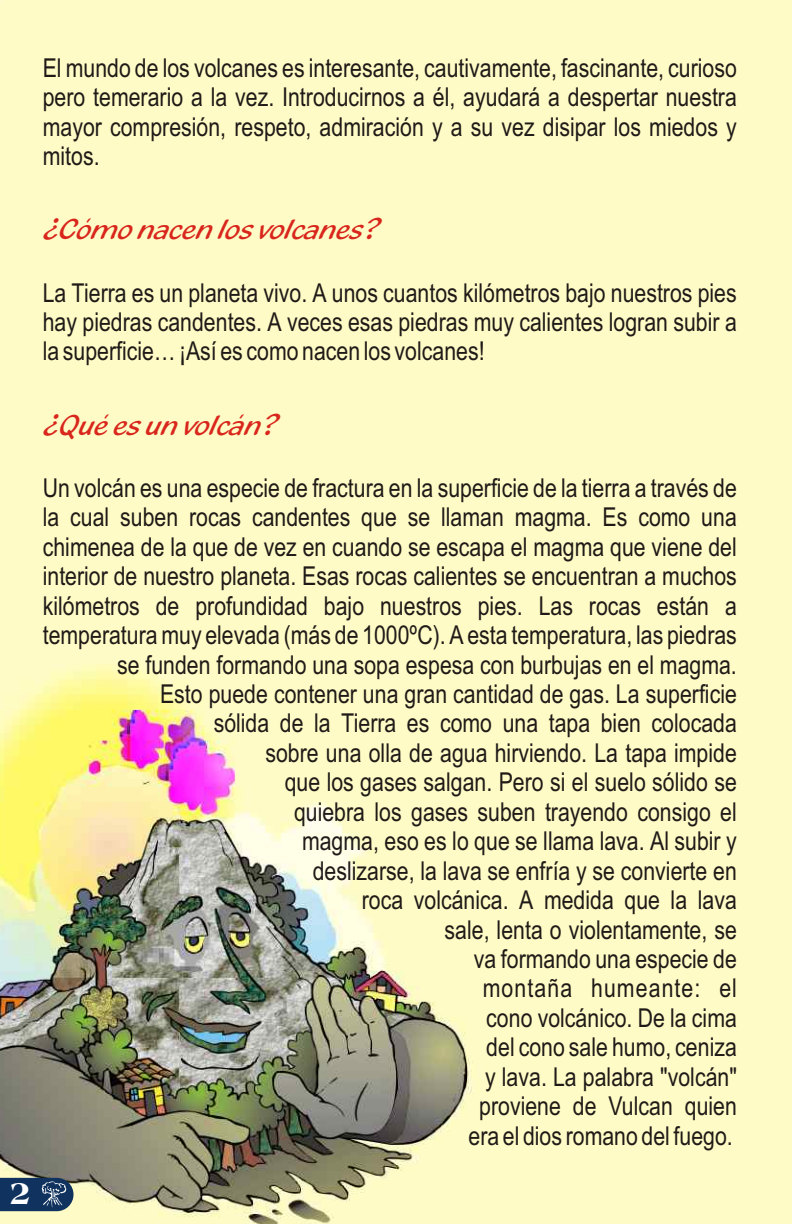
<style>
.page{position:relative;width:792px;height:1224px;background:#fff}
.page>*{position:absolute;margin:0;border:0;box-sizing:border-box;transform-origin:0 0}
.t1{font:33.4px "Americana X Bd BT";color:#fff}
.t2{font:30px "Blacklight D";color:#d9261c}
.t3{font:26px/29.4px "Arial Narrow";color:#1f1a17;text-align:justify}
</style>
<div class="page">
<img style="left:0;top:0;width:792px;height:1224px">
<svg style="left:0;top:1178px;width:74px;height:33px;background:#26466a"></svg>
<p class="t3" style="left:43px;top:55px;width:696px">El mundo de los volcanes es interesante, cautivamente, fascinante, curioso pero temerario a la vez. Introducirnos a él, ayudará a despertar nuestra mayor compresión, respeto, admiración y a su vez disipar los miedos y mitos.</p>
<p class="t2" style="left:43px;top:217px;width:339px">¿Cómo nacen los volcanes?</p>
<p class="t3" style="left:43px;top:280px;width:696px">La Tierra es un planeta vivo. A unos cuantos kilómetros bajo nuestros pies hay piedras candentes. A veces esas piedras muy calientes logran subir a la superficie… ¡Así es como nacen los volcanes!</p>
<p class="t2" style="left:43px;top:412px;width:238px">¿Qué es un volcán?</p>
<p class="t1" style="left:9px;top:1179px;width:24px">2</p>
<p class="t3" style="left:43px;top:476px;width:696px;text-align:right">Un volcán es una especie de fractura en la superficie de la tierra a través de la cual suben rocas candentes que se llaman magma. Es como una chimenea de la que de vez en cuando se escapa el magma que viene del interior de nuestro planeta. Esas rocas calientes se encuentran a muchos kilómetros de profundidad bajo nuestros pies. Las rocas están a temperatura muy elevada (más de 1000ºC). A esta temperatura, las piedras se funden formando una sopa espesa con burbujas en el magma.<br>Esto puede contener una gran cantidad de gas. La superficie<br>sólida de la Tierra es como una tapa bien colocada<br>sobre una olla de agua hirviendo. La tapa impide<br>que los gases salgan. Pero si el suelo sólido se<br>quiebra los gases suben trayendo consigo el<br>magma, eso es lo que se llama lava. Al subir y<br>deslizarse, la lava se enfría y se convierte en<br>roca volcánica. A medida que la lava<br>sale, lenta o violentamente, se<br>va formando una especie de<br>montaña humeante: el<br>cono volcánico. De la cima<br>del cono sale humo, ceniza<br>y lava. La palabra "volcán"<br>proviene de Vulcan quien<br>era el dios romano del fuego.</p>
</div>
